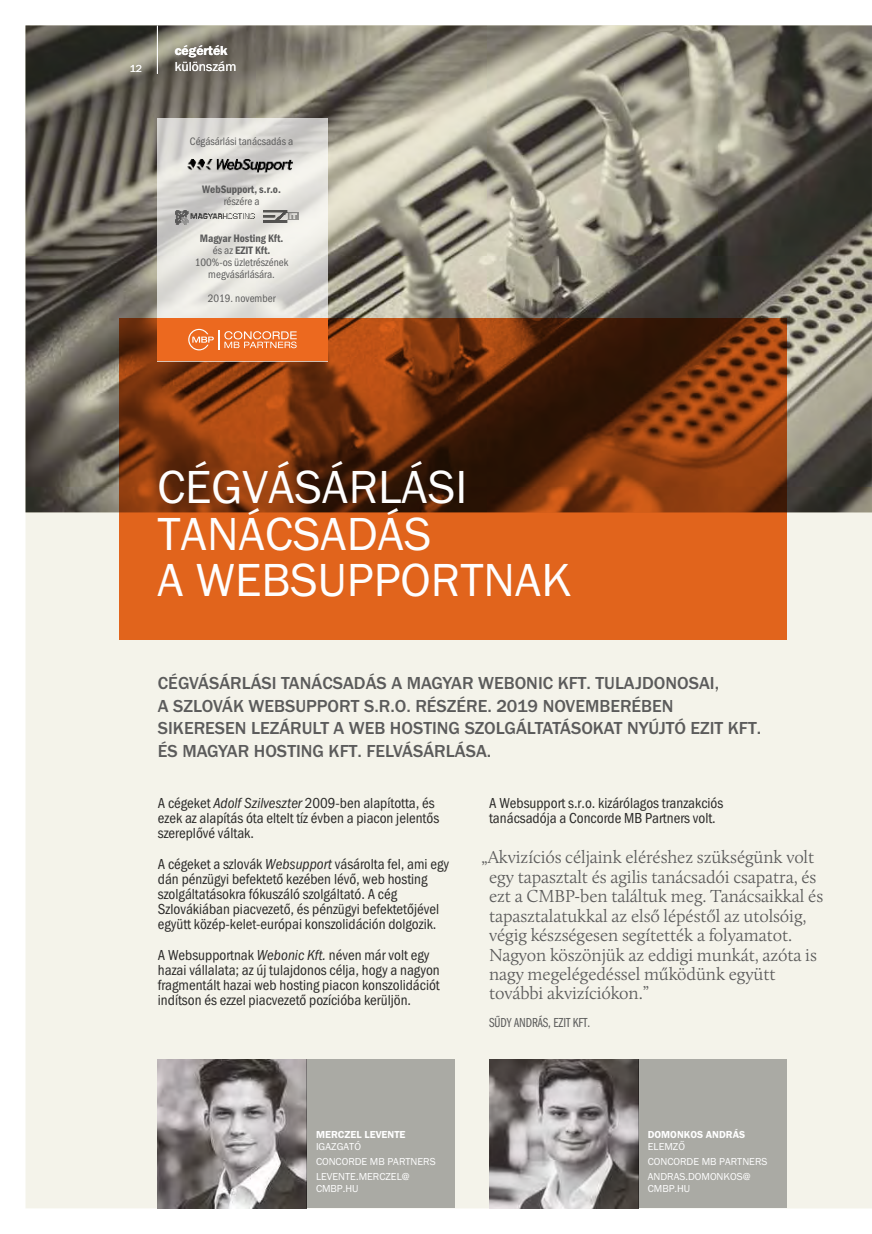
<style>
.page{position:relative;width:872px;height:1234px;background:#fff}
.page>*{position:absolute;margin:0;border:0;box-sizing:border-box;transform-origin:0 0}
.t1{font:48px/92.8px "Franklin Got Itc TEE Book";color:#fefefe}
.t2{font:300 18px/19.5px "Calluna";letter-spacing:-.005em;color:#5b5b5b}
.t3{font:500 18px/22.5px "Franklin Got Itc TEE";color:#5b5b5b}
.t4{font:15px/15.1px "Franklin Got Itc TEE Book Condensed";color:#2b2a29}
.t5{font:13.5px "Franklin Got Itc TEE Book Compressed";letter-spacing:-.005em;color:#5b5b5b}
.t6{font:13.5px "Franklin Got Itc TEE Book";color:#fefefe}
.t7{font:13.5px "Franklin Got Itc TEE Demi";color:#fefefe}
.t8{font:11.1px/12px "Franklin Got Itc TEE Book Condensed";color:#5b5b5b;text-align:center}
.t9{font:11.1px/12.3px "Franklin Gothic Itc TEE Demi Condensed";color:#5b5b5b;text-align:center}
.t10{font:10.5px/12px "Franklin Got Itc TEE Book";color:#fefefe}
.t11{font:10.5px "Franklin Got Itc TEE Demi";color:#fefefe}
.s1{font-family:"Franklin Got Itc TEE Book Condensed"}
.s2{font-style:italic}
</style>
<div class="page">
<div style="left:25px;top:25px;width:847px;height:1183px;background:#f4f3ea"></div>
<svg style="left:25px;top:25px;width:847px;height:487px;background:#7e7a6e"></svg>
<img style="left:157px;top:1059px;width:149px;height:149px">
<div style="left:306px;top:1059px;width:149px;height:149px;background:#aaaaa4"></div>
<img style="left:489px;top:1059px;width:149px;height:149px">
<div style="left:638px;top:1059px;width:149px;height:149px;background:#aaaaa4"></div>
<svg style="left:120px;top:318px;width:667px;height:321px;background:#9e4512"></svg>
<div style="left:157px;top:118px;width:170px;height:243px;background:#fefefe;opacity:.7"></div>
<div style="left:157px;top:318px;width:170px;height:43px;background:#ec691f"></div>
<svg style="left:188px;top:329px;width:109px;height:21px"></svg>
<img style="left:176px;top:210px;width:78px;height:14px">
<img style="left:264px;top:210px;width:34px;height:12px">
<img style="left:173px;top:146px;width:139px;height:37px">
<hr style="left:157px;top:26px;width:1px;height:48px;background:#fefefe">
<p class="t10" style="left:130px;top:63px;width:14px">12</p>
<p class="t7" style="left:175px;top:46px;width:54px">cégérték</p>
<p class="t6" style="left:175px;top:62px;width:63px">különszám</p>
<p class="t8" style="left:190px;top:136px;width:105px">Cégásárlási tanácsadás a</p>
<p class="t9" style="left:202px;top:184px;width:80px">WebSupport, s.r.o.</p>
<p class="t8" style="left:224px;top:196px;width:37px">részére a</p>
<p class="t9" style="left:200px;top:233px;width:85px">Magyar Hosting Kft. <span class="s1">és az</span> EZIT Kft.</p>
<p class="t8" style="left:195px;top:257px;width:95px">100%-os üzletrészének megvásárlására.</p>
<p class="t8" style="left:208px;top:293px;width:69px">2019. november</p>
<h1 class="t1" style="left:157px;top:445px;width:416px">CÉGVÁSÁRLÁSI<br>A WEBSUPPORTNAK</h1>
<h1 class="t1" style="left:157px;top:492px;width:276px">TANÁCSADÁS</h1>
<p class="t3" style="left:158px;top:673px;width:605px">CÉGVÁSÁRLÁSI TANÁCSADÁS A MAGYAR WEBONIC KFT. TULAJDONOSAI,<br>A SZLOVÁK WEBSUPPORT S.R.O. RÉSZÉRE. 2019 NOVEMBERÉBEN SIKERESEN LEZÁRULT A WEB HOSTING SZOLGÁLTATÁSOKAT NYÚJTÓ EZIT KFT.<br>ÉS MAGYAR HOSTING KFT. FELVÁSÁRLÁSA.</p>
<p class="t4" style="left:158px;top:796px;width:283px">A cégeket <span class="s2">Adolf Szilveszter</span> 2009-ben alapította, és ezek az alapítás óta eltelt tíz évben a piacon jelentős szereplővé váltak.</p>
<p class="t4" style="left:158px;top:857px;width:293px">A cégeket a szlovák <span class="s2">Websupport</span> vásárolta fel, ami egy dán pénzügyi befektető kezében lévő, web hosting szolgáltatásokra fókuszáló szolgáltató. A cég Szlovákiában piacvezető, és pénzügyi befektetőjével együtt közép-kelet-európai konszolidáción dolgozik.</p>
<p class="t4" style="left:158px;top:948px;width:283px">A Websupportnak <span class="s2">Webonic Kft.</span> néven már volt egy hazai vállalata; az új tulajdonos célja, hogy a nagyon fragmentált hazai web hosting piacon konszolidációt indítson és ezzel piacvezető pozícióba kerüljön.</p>
<p class="t4" style="left:489px;top:796px;width:236px">A Websupport s.r.o. kizárólagos tranzakciós tanácsadója a Concorde MB Partners volt.</p>
<p class="t2" style="left:489px;top:848px;width:336px;text-indent:-8px">„Akvizíciós céljaink eléréshez szükségünk volt egy tapasztalt és agilis tanácsadói csapatra, és ezt a CMBP-ben találtuk meg. Tanácsaikkal és tapasztalatukkal az első lépéstől az utolsóig, végig készségesen segítették a folyamatot.<br>Nagyon köszönjük az eddigi munkát, azóta is nagy megelégedéssel működünk együtt további akvizíciókon.”</p>
<p class="t5" style="left:489px;top:1017px;width:102px">SŰDY ANDRÁS, EZIT KFT.</p>
<p class="t11" style="left:316px;top:1130px;width:91px">MERCZEL LEVENTE</p>
<p class="t10" style="left:316px;top:1141px;width:46px">IGAZGATÓ</p>
<p class="t10" style="left:316px;top:1156px;width:121px">CONCORDE MB PARTNERS</p>
<p class="t10" style="left:316px;top:1171px;width:95px">LEVENTE.MERCZEL@<br>CMBP.HU</p>
<p class="t11" style="left:648px;top:1130px;width:99px">DOMONKOS ANDRÁS</p>
<p class="t10" style="left:648px;top:1141px;width:39px">ELEMZŐ</p>
<p class="t10" style="left:648px;top:1183px;width:44px">CMBP.HU</p>
<p class="t10" style="left:648px;top:1156px;width:121px">CONCORDE MB PARTNERS</p>
<p class="t10" style="left:648px;top:1171px;width:104px">ANDRAS.DOMONKOS@</p>
</div>
